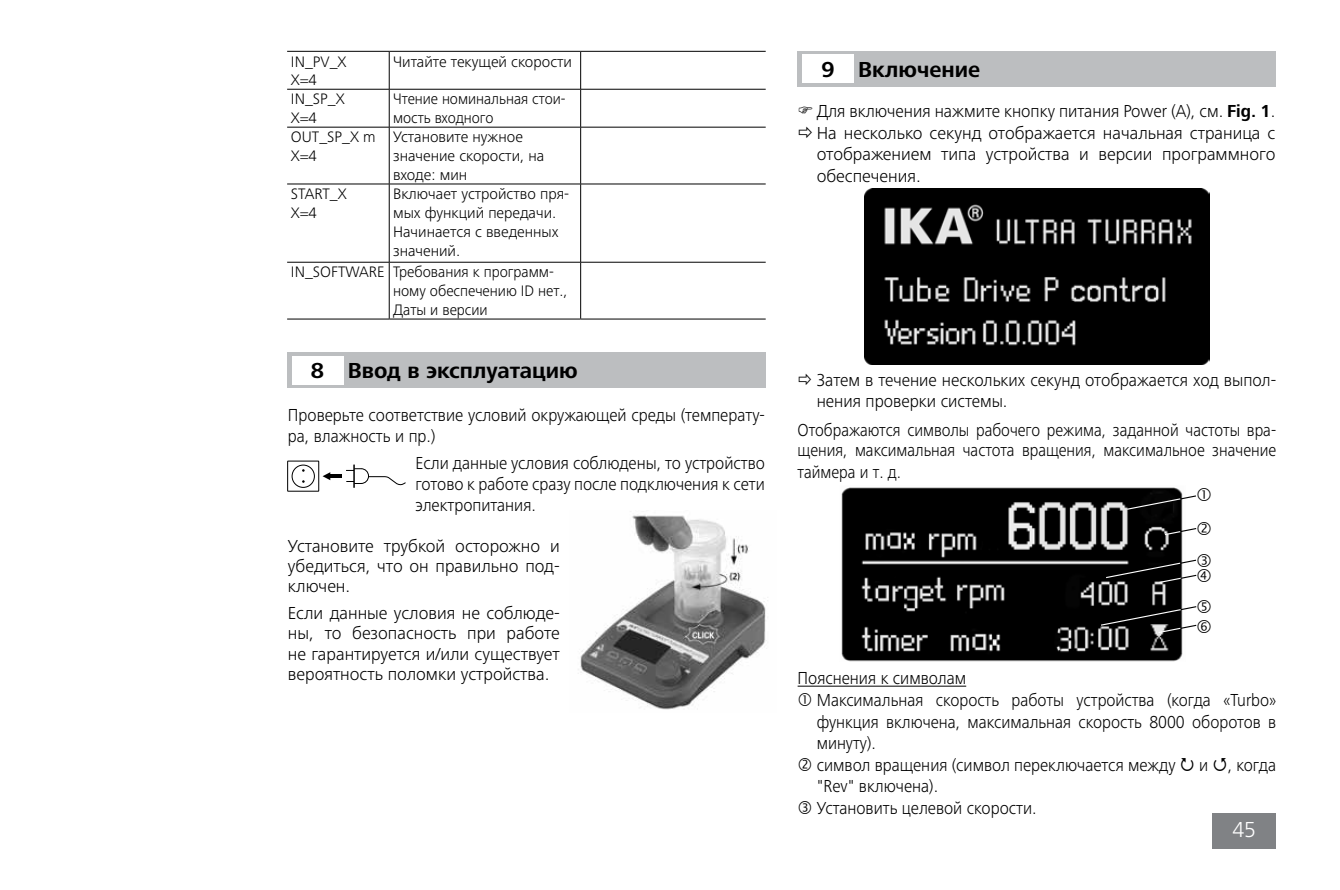
<style>
.page{position:relative;width:1340px;height:890px;background:#fff}
.page>*{position:absolute;margin:0;border:0;box-sizing:border-box;transform-origin:0 0}
.t1{font:700 22.5px "Frutiger Next IKA";color:#000}
.t2{font:300 22.5px "Frutiger Next IKA";color:#fff}
.t3{font:300 18px/21.6px "Frutiger Next IKA";color:#000;scale:.94 1}
.t4{font:300 18px/21.6px "Frutiger Next IKA";color:#000;text-align:justify;scale:.96 1}
.t5{font:300 18px/20.2px "Frutiger Next IKA";color:#000;text-align:justify}
.t6{font:300 18px/20.9px "Frutiger Next IKA";color:#000;text-align:justify;scale:.9 1}
.t7{font:300 15.75px/18.9px "Frutiger Next IKA";color:#000}
.t8{font:300 15.75px/18.9px "Frutiger Next IKA";color:#000;scale:.95 1}
.s1{font-weight:700}
</style>
<div class="page">
<div style="left:1212px;top:813px;width:64px;height:35px;background:#808285"></div>
<img style="left:578px;top:515px;width:190px;height:195px">
<div style="left:287px;top:352px;width:478px;height:35px;background:#bcbec0"></div>
<div style="left:292px;top:356px;width:51px;height:28px;background:#fff"></div>
<svg style="left:287px;top:460px;width:119px;height:32px"></svg>
<div style="left:797px;top:51px;width:479px;height:35px;background:#bcbec0"></div>
<div style="left:802px;top:54px;width:51px;height:29px;background:#fff"></div>
<img style="left:841px;top:487px;width:342px;height:173px">
<div style="left:839px;top:484px;width:346px;height:178px;border:1px solid #fff"></div>
<img style="left:864px;top:189px;width:345px;height:176px">
<hr style="left:287px;top:51px;width:102px;height:1px;background:#000">
<hr style="left:389px;top:51px;width:191px;height:1px;background:#000">
<hr style="left:389px;top:52px;width:1px;height:37px;background:#000">
<hr style="left:580px;top:51px;width:185px;height:1px;background:#000">
<hr style="left:580px;top:52px;width:1px;height:37px;background:#000">
<hr style="left:287px;top:89px;width:102px;height:1px;background:#000">
<hr style="left:389px;top:89px;width:191px;height:1px;background:#000">
<hr style="left:389px;top:89px;width:1px;height:38px;background:#000">
<hr style="left:580px;top:89px;width:185px;height:1px;background:#000">
<hr style="left:580px;top:89px;width:1px;height:38px;background:#000">
<hr style="left:287px;top:127px;width:102px;height:1px;background:#000">
<hr style="left:389px;top:127px;width:191px;height:1px;background:#000">
<hr style="left:389px;top:127px;width:1px;height:57px;background:#000">
<hr style="left:580px;top:127px;width:185px;height:1px;background:#000">
<hr style="left:580px;top:127px;width:1px;height:57px;background:#000">
<hr style="left:287px;top:184px;width:102px;height:1px;background:#000">
<hr style="left:389px;top:184px;width:191px;height:1px;background:#000">
<hr style="left:389px;top:184px;width:1px;height:78px;background:#000">
<hr style="left:580px;top:184px;width:185px;height:1px;background:#000">
<hr style="left:580px;top:184px;width:1px;height:78px;background:#000">
<hr style="left:287px;top:262px;width:102px;height:1px;background:#000">
<hr style="left:389px;top:262px;width:191px;height:1px;background:#000">
<hr style="left:389px;top:262px;width:1px;height:57px;background:#000">
<hr style="left:580px;top:262px;width:185px;height:1px;background:#000">
<hr style="left:580px;top:262px;width:1px;height:57px;background:#000">
<hr style="left:287px;top:319px;width:102px;height:1px;background:#000">
<hr style="left:389px;top:319px;width:191px;height:1px;background:#000">
<hr style="left:580px;top:319px;width:185px;height:1px;background:#000">
<hr style="left:797px;top:686px;width:169px;height:1px;background:#000">
<svg style="left:1125px;top:488px;width:71px;height:22px"></svg>
<svg style="left:1163px;top:522px;width:34px;height:14px"></svg>
<svg style="left:1104px;top:553px;width:93px;height:31px"></svg>
<svg style="left:1099px;top:600px;width:98px;height:34px;background:#414141"></svg>
<p class="t7" style="left:291px;top:52px;width:57px">IN_PV_X<br>X=4</p>
<p class="t7" style="left:393px;top:52px;width:180px">Читайте текущей скорости</p>
<p class="t7" style="left:291px;top:90px;width:55px">IN_SP_X<br>X=4</p>
<p class="t8" style="left:393px;top:90px;width:183px">Чтение номинальная стои&shy;мость входного</p>
<p class="t7" style="left:291px;top:128px;width:86px">OUT_SP_X m<br>X=4</p>
<p class="t7" style="left:393px;top:128px;width:153px">Установите нужное значение скорости, на входе: мин</p>
<p class="t7" style="left:291px;top:184px;width:57px">START_X<br>X=4</p>
<p class="t7" style="left:393px;top:184px;width:178px">Включает устройство пря&shy;мых функций передачи.<br>Начинается с введенных значений.</p>
<p class="t7" style="left:393px;top:263px;width:176px;text-indent:-102px">IN_SOFTWARE Требования к программ&shy;ному обеспечению ID нет.,<br>Даты и версии</p>
<p class="t1" style="left:311px;top:358px;width:15px">8</p>
<p class="t1" style="left:348px;top:358px;width:231px">Ввод в эксплуатацию</p>
<p class="t3" style="left:288px;top:404px;width:509px">Проверьте соответствие условий окружающей среды (температу&shy;ра, влажность и пр.)</p>
<p class="t3" style="left:415px;top:453px;width:373px;line-height:20.9px;text-align:justify">Если данные условия соблюдены, то устройство готово к работе сразу после подключения к сети электропитания.</p>
<p class="t5" style="left:288px;top:536px;width:273px">Установите трубкой осторожно и убедиться, что он правильно под&shy;ключен.</p>
<p class="t5" style="left:288px;top:603px;width:273px">Если данные условия не соблюде&shy;ны, то безопасность при работе не гарантируется и/или существует вероятность поломки устройства.</p>
<p class="t1" style="left:821px;top:56px;width:15px">9</p>
<p class="t1" style="left:858px;top:56px;width:123px">Включение</p>
<p class="t4" style="left:816px;top:100px;width:479px">Для включения нажмите кнопку питания Power (A), см. <span class="s1">Fig. 1</span>.<br>На несколько секунд отображается начальная страница с отображением типа устройства и версии программного обеспечения.</p>
<p class="t4" style="left:816px;top:369px;width:480px">Затем в течение нескольких секунд отображается ход выпол&shy;нения проверки системы.</p>
<p class="t6" style="left:797px;top:419px;width:533px">Отображаются символы рабочего режима, заданной частоты вра&shy;щения, максимальная частота вращения, максимальное значение таймера и т. д.</p>
<p class="t3" style="left:816px;top:667px;width:490px;text-indent:-19px">Пояснения к символам<br>Максимальная скорость работы устройства (когда «Turbo» функция включена, максимальная скорость 8000 оборотов в минуту).<br>символ вращения (символ переключается между</p>
<p class="t3" style="left:1199px;top:754px;width:83px">и , когда</p>
<p class="t3" style="left:816px;top:775px;width:235px">"Rev" включена).<br>Установить целевой скорости.</p>
<p class="t2" style="left:1232px;top:817px;width:25px">45</p>
</div>
